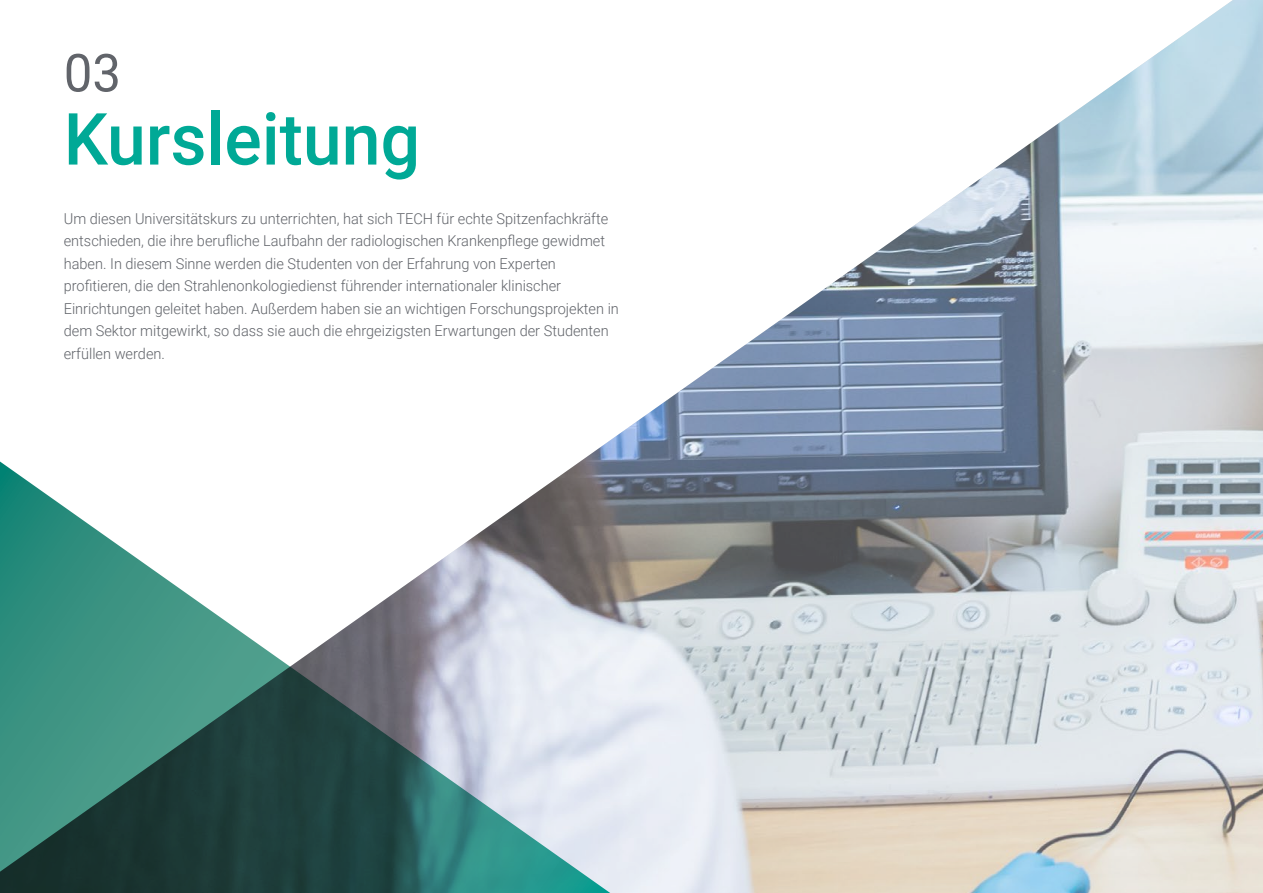
<style>
.page{position:relative;width:1263px;height:893px;background:#fff}
.page>*{position:absolute;margin:0;border:0;box-sizing:border-box;transform-origin:0 0}
.t1{font:500 72px "Roboto";color:#00a996}
.t2{font:52.5px "Roboto";color:#61646a}
.t3{font:300 15px/22.5px "Roboto";color:#61646a}
</style>
<div class="page">
<img style="left:602px;top:0;width:661px;height:893px">
<svg style="left:0;top:446px;width:640px;height:447px"></svg>
<h2 class="t2" style="left:64px;top:36px;width:59px">03</h2>
<h1 class="t1" style="left:64px;top:89px;width:358px">Kursleitung</h1>
<p class="t3" style="left:64px;top:207px;width:557px">Um diesen Universitätskurs zu unterrichten, hat sich TECH für echte Spitzenfachkräfte entschieden, die ihre berufliche Laufbahn der radiologischen Krankenpflege gewidmet haben. In diesem Sinne werden die Studenten von der Erfahrung von Experten profitieren, die den Strahlenonkologiedienst führender internationaler klinischer Einrichtungen geleitet haben. Außerdem haben sie an wichtigen Forschungsprojekten in dem Sektor mitgewirkt, so dass sie auch die ehrgeizigsten Erwartungen der Studenten erfüllen werden.</p>
</div>
